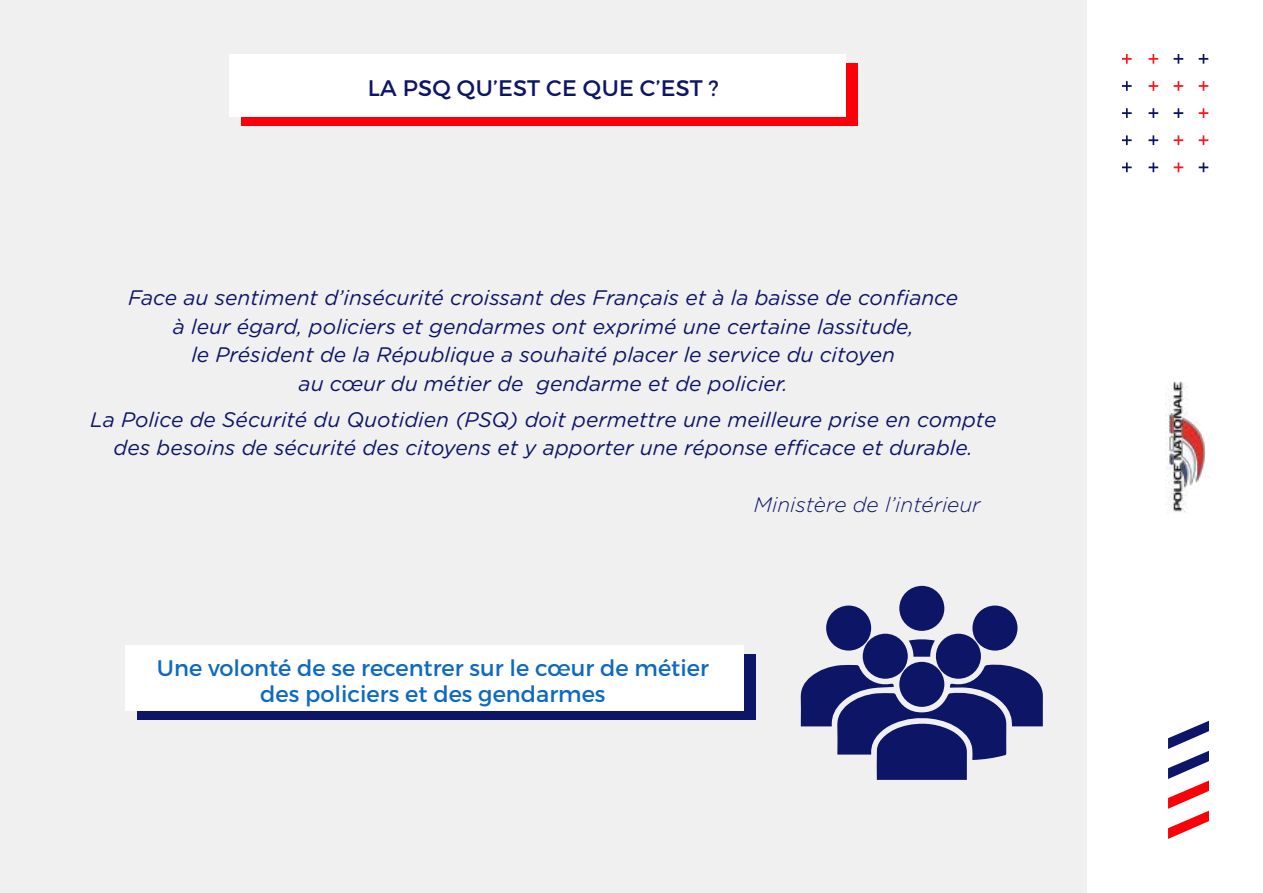
<style>
.page{position:relative;width:1263px;height:893px;background:#fff}
.page>*{position:absolute;margin:0;border:0;box-sizing:border-box;transform-origin:0 0}
.t1{font:22.5px/25.5px "Montserrat";color:#0d69c1;text-align:center}
.t2{font:22.5px "Montserrat";letter-spacing:.01em;color:#0d1567}
.t3{font:italic 21px/28.5px "Gotham Rounded";color:#0d1567;text-align:center}
.t4{font:italic 300 21px "Gotham Rounded";color:#0d1567}
</style>
<div class="page">
<div style="left:0;top:0;width:1086px;height:893px;background:#f0f0f0"></div>
<img style="left:1165px;top:381px;width:44px;height:133px">
<svg style="left:1122px;top:54px;width:10px;height:10px"></svg>
<svg style="left:1148px;top:54px;width:10px;height:10px"></svg>
<svg style="left:1173px;top:54px;width:10px;height:10px"></svg>
<svg style="left:1199px;top:54px;width:9px;height:10px"></svg>
<svg style="left:1122px;top:81px;width:10px;height:10px"></svg>
<svg style="left:1148px;top:81px;width:10px;height:10px"></svg>
<svg style="left:1173px;top:81px;width:10px;height:10px"></svg>
<svg style="left:1199px;top:81px;width:9px;height:10px"></svg>
<svg style="left:1122px;top:108px;width:10px;height:10px"></svg>
<svg style="left:1148px;top:108px;width:10px;height:10px"></svg>
<svg style="left:1173px;top:108px;width:10px;height:10px"></svg>
<svg style="left:1199px;top:108px;width:9px;height:10px"></svg>
<svg style="left:1122px;top:135px;width:10px;height:10px"></svg>
<svg style="left:1148px;top:135px;width:10px;height:10px"></svg>
<svg style="left:1173px;top:135px;width:10px;height:10px"></svg>
<svg style="left:1199px;top:135px;width:9px;height:10px"></svg>
<svg style="left:1122px;top:163px;width:10px;height:9px"></svg>
<svg style="left:1148px;top:163px;width:10px;height:9px"></svg>
<svg style="left:1173px;top:163px;width:10px;height:9px"></svg>
<svg style="left:1199px;top:163px;width:9px;height:9px"></svg>
<svg style="left:1168px;top:721px;width:41px;height:118px"></svg>
<div style="left:241px;top:63px;width:616px;height:63px;background:#fb0009"></div>
<div style="left:229px;top:54px;width:616px;height:63px;background:#fff"></div>
<div style="left:137px;top:655px;width:619px;height:65px;background:#0d1567"></div>
<div style="left:125px;top:646px;width:619px;height:65px;background:#fff"></div>
<svg style="left:800px;top:664px;width:243px;height:116px"></svg>
<div style="left:899px;top:586px;width:45px;height:45px;background:#0d1567;border-radius:50%"></div>
<div style="left:826px;top:605px;width:45px;height:46px;background:#0d1567;border-radius:50%"></div>
<div style="left:899px;top:662px;width:45px;height:45px;background:#0d1567;border-radius:50%"></div>
<div style="left:936px;top:634px;width:45px;height:45px;background:#0d1567;border-radius:50%"></div>
<div style="left:863px;top:634px;width:45px;height:45px;background:#0d1567;border-radius:50%"></div>
<div style="left:972px;top:605px;width:45px;height:46px;background:#0d1567;border-radius:50%"></div>
<svg style="left:909px;top:639px;width:26px;height:18px"></svg>
<p class="t2" style="left:368px;top:75px;width:352px">LA PSQ QU’EST CE QUE C’EST ?</p>
<p class="t3" style="left:128px;top:282px;width:831px">Face au sentiment d’insécurité croissant des Français et à la baisse de confiance à leur égard, policiers et gendarmes ont exprimé une certaine lassitude,<br>le Président de la République a souhaité placer le service du citoyen<br>au cœur du métier de gendarme et de policier.</p>
<p class="t3" style="left:90px;top:404px;width:908px">La Police de Sécurité du Quotidien (PSQ) doit permettre une meilleure prise en compte des besoins de sécurité des citoyens et y apporter une réponse efficace et durable.</p>
<p class="t4" style="left:754px;top:491px;width:228px">Ministère de l’intérieur</p>
<p class="t1" style="left:157px;top:655px;width:553px">Une volonté de se recentrer sur le cœur de métier des policiers et des gendarmes</p>
</div>
